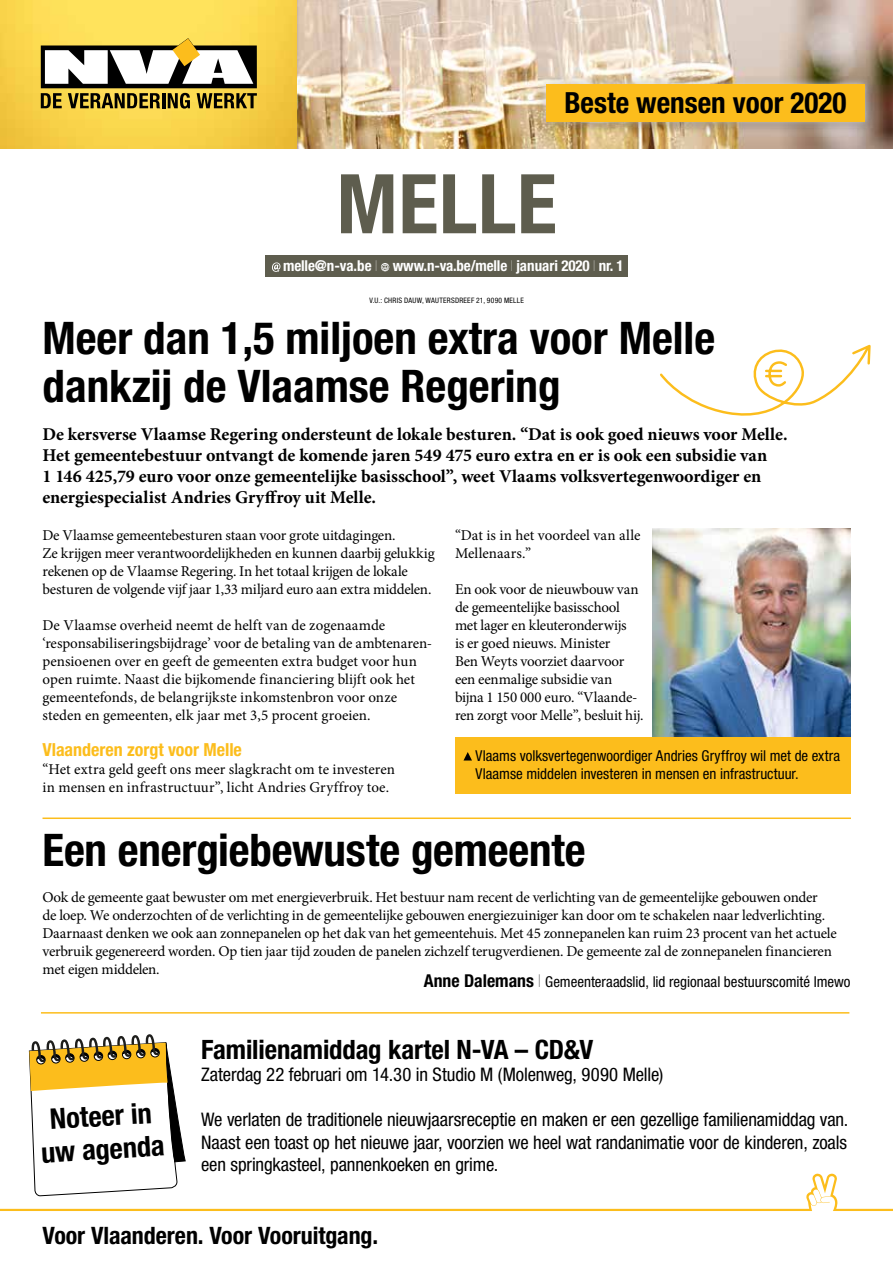
<style>
.page{position:relative;width:893px;height:1263px;background:#fff}
.page>*{position:absolute;margin:0;border:0;box-sizing:border-box;transform-origin:0 0}
.t1{font:700 condensed 82.5px "Helvetica Neue LT Std";letter-spacing:.01em;color:#5e5d4e}
.t2{font:700 condensed 45px/48px "Helvetica Neue LT Std";color:#000}
.t3{font:700 condensed 29.1px "Helvetica Neue LT Std";color:#000}
.t4{font:700 condensed 28.5px/33px "Helvetica Neue LT Std";color:#000;text-align:center}
.t5{font:700 condensed 26.7px "Helvetica Neue LT Std";letter-spacing:-.005em;color:#000}
.t6{font:700 condensed 24px "Helvetica Neue LT Std";letter-spacing:-.005em;color:#000}
.t7{font:condensed 18.75px/22.5px "Helvetica Neue LT Std";letter-spacing:-.01em;color:#000;text-align:justify}
.t8{font:700 18px/21px "Minion Pro";letter-spacing:-.005em;color:#000}
.t9{font:700 condensed 18px "Helvetica Neue LT Std";color:#fcbd1c}
.t10{font:15px/18px "Minion Pro";letter-spacing:-.01em;color:#000}
.t11{font:condensed 15px/18px "Helvetica Neue LT Std";color:#000}
.t12{font:700 condensed 15px "Helvetica Neue LT Std";letter-spacing:-.01em;color:#fff}
.t13{font:condensed 7.5px "Helvetica Neue LT Std";letter-spacing:.035em;color:#000}
.s1{font-weight:200}
.s2{font-weight:700;font-size:17.7px}
.s3{font-weight:200;font-size:17.7px}
</style>
<div class="page">
<div style="left:266px;top:255px;width:362px;height:21px;background:#5e5d4e"></div>
<svg style="left:272px;top:262px;width:8px;height:10px"></svg>
<svg style="left:381px;top:263px;width:8px;height:8px"></svg>
<img style="left:0;top:0;width:298px;height:149px">
<svg style="left:41px;top:38px;width:216px;height:71px"></svg>
<img style="left:298px;top:0;width:595px;height:149px">
<div style="left:537px;top:75px;width:341px;height:60px;background:#000;opacity:.5"></div>
<div style="left:538px;top:76px;width:334px;height:53px;background:#fff;opacity:.75"></div>
<div style="left:546px;top:84px;width:319px;height:37px;background:#fcbd1c"></div>
<img style="left:653px;top:528px;width:197px;height:209px">
<div style="left:455px;top:737px;width:395px;height:56px;background:#fcbd1c"></div>
<svg style="left:463px;top:752px;width:9px;height:8px"></svg>
<svg style="left:660px;top:344px;width:211px;height:72px"></svg>
<hr style="left:41px;top:1012px;width:808px;height:1px;background:#fcbd1c">
<hr style="left:43px;top:817px;width:808px;height:2px;background:#fcbd1c">
<svg style="left:0;top:1034px;width:893px;height:177px"></svg>
<h3 class="t3" style="left:564px;top:85px;width:284px">Beste wensen voor 2020</h3>
<h1 class="t1" style="left:337px;top:154px;width:222px">MELLE</h1>
<p class="t12" style="left:283px;top:257px;width:342px">melle@n-va.be <span class="s1">I</span> www.n-va.be/melle <span class="s1">I</span> januari 2020 <span class="s1">I</span> nr. 1</p>
<p class="t13" style="left:369px;top:296px;width:156px">V.U.: CHRIS DAUW, WAUTERSDREEF 21, 9090 MELLE</p>
<h2 class="t2" style="left:43px;top:314px;width:674px">Meer dan 1,5 miljoen extra voor Melle dankzij de Vlaamse Regering</h2>
<p class="t8" style="left:43px;top:424px;width:746px">De kersverse Vlaamse Regering ondersteunt de lokale besturen. “Dat is ook goed nieuws voor Melle.<br>Het gemeentebestuur ontvangt de komende jaren 549 475 euro extra en er is ook een subsidie van<br>1 146 425,79 euro voor onze gemeentelijke basisschool”, weet Vlaams volksvertegenwoordiger en energiespecialist Andries Gryffroy uit Melle.</p>
<p class="t10" style="left:43px;top:526px;width:394px">De Vlaamse gemeentebesturen staan voor grote uitdagingen.<br>Ze krijgen meer verantwoordelijkheden en kunnen daarbij gelukkig rekenen op de Vlaamse Regering. In het totaal krijgen de lokale besturen de volgende vijf jaar 1,33 miljard euro aan extra middelen.</p>
<p class="t10" style="left:43px;top:616px;width:391px">De Vlaamse overheid neemt de helft van de zogenaamde ‘responsabiliseringsbijdrage’ voor de betaling van de ambtenaren&shy;pensioenen over en geeft de gemeenten extra budget voor hun open ruimte. Naast die bijkomende financiering blijft ook het gemeentefonds, de belangrijkste inkomstenbron voor onze steden en gemeenten, elk jaar met 3,5 procent groeien.</p>
<p class="t9" style="left:43px;top:739px;width:201px">Vlaanderen zorgt voor Melle</p>
<p class="t10" style="left:43px;top:760px;width:354px">“Het extra geld geeft ons meer slagkracht om te investeren in mensen en infrastructuur”, licht Andries Gryffroy toe.</p>
<p class="t10" style="left:455px;top:526px;width:187px">“Dat is in het voordeel van alle<br>Mellenaars.”</p>
<p class="t10" style="left:455px;top:580px;width:190px">En ook voor de nieuwbouw van de gemeentelijke basisschool met lager en kleuteronderwijs<br>is er goed nieuws. Minister<br>Ben Weyts voorziet daarvoor een eenmalige subsidie van bijna 1 150 000 euro. “Vlaande&shy;ren zorgt voor Melle”, besluit hij.</p>
<p class="t11" style="left:476px;top:746px;width:366px">Vlaams volksvertegenwoordiger Andries Gryffroy wil met de extra<br>Vlaamse middelen investeren in mensen en infrastructuur.</p>
<h2 class="t2" style="left:43px;top:825px;width:545px">Een energiebewuste gemeente</h2>
<p class="t10" style="left:43px;top:888px;width:796px">Ook de gemeente gaat bewuster om met energieverbruik. Het bestuur nam recent de verlichting van de gemeentelijke gebouwen onder<br>de loep. We onderzochten of de verlichting in de gemeentelijke gebouwen energiezuiniger kan door om te schakelen naar ledverlichting.<br>Daarnaast denken we ook aan zonnepanelen op het dak van het gemeentehuis. Met 45 zonnepanelen kan ruim 23 procent van het actuele verbruik gegenereerd worden. Op tien jaar tijd zouden de panelen zichzelf terugverdienen. De gemeente zal de zonnepanelen financieren met eigen middelen.</p>
<p class="t11" style="left:424px;top:972px;width:428px"><span class="s2">Anne Dalemans</span> <span class="s3">I</span> Gemeenteraadslid, lid regionaal bestuurscomité Imewo</p>
<h3 class="t4" style="left:39px;top:1102px;width:125px;rotate:-3deg">Noteer in uw agenda</h3>
<h3 class="t5" style="left:201px;top:1033px;width:394px">Familienamiddag kartel N-VA – CD&amp;V</h3>
<p class="t7" style="left:201px;top:1063px;width:464px">Zaterdag 22 februari om 14.30 in Studio M (Molenweg, 9090 Melle)</p>
<p class="t7" style="left:201px;top:1108px;width:649px">We verlaten de traditionele nieuwjaarsreceptie en maken er een gezellige familienamiddag van.<br>Naast een toast op het nieuwe jaar, voorzien we heel wat randanimatie voor de kinderen, zoals een springkasteel, pannenkoeken en grime.</p>
<h3 class="t6" style="left:43px;top:1221px;width:337px">Voor Vlaanderen. Voor Vooruitgang.</h3>
</div>
